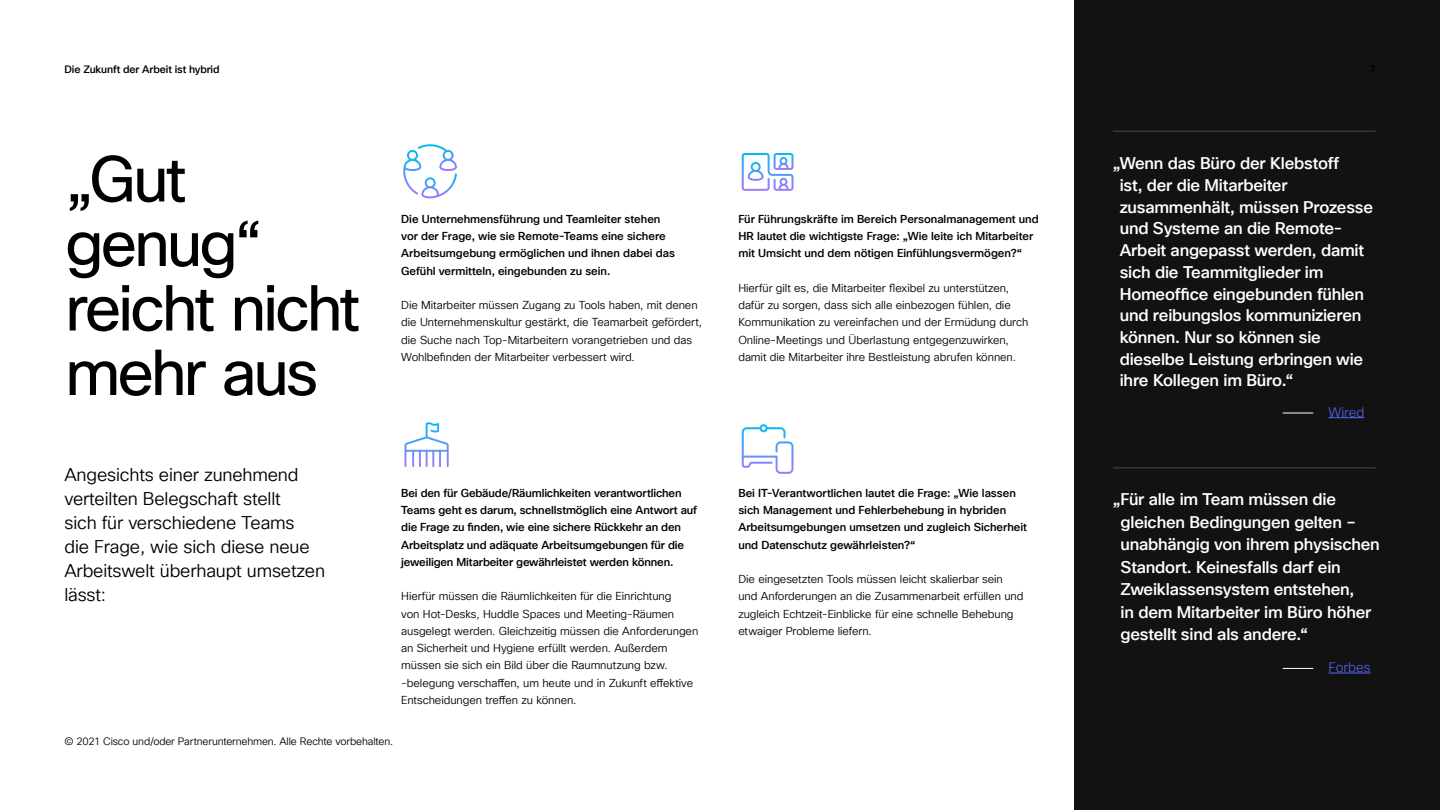
<style>
.page{position:relative;width:1440px;height:810px;background:#fff}
.page>*{position:absolute;margin:0;border:0;box-sizing:border-box;transform-origin:0 0}
.t1{font:63px/64.5px "Cisco Sans TT";letter-spacing:-.045em;color:#000}
.t2{font:18px/24px "Cisco Sans TT Light";letter-spacing:-.01em;color:#000}
.t3{font:500 16.5px/21.8px "Cisco Sans TT";letter-spacing:-.015em;color:#fff}
.t4{font:13.5px "Cisco Sans TT Light";letter-spacing:-.005em;color:#4f5cd6}
.t5{font:11.25px/17.2px "Cisco Sans TT Light";letter-spacing:-.005em;color:#000}
.t6{font:500 11.25px/17.2px "Cisco Sans TT";letter-spacing:-.005em;color:#000}
.t7{font:10.5px "Cisco Sans TT Light";letter-spacing:-.015em;color:#000}
.t8{font:500 10.5px "Cisco Sans TT";letter-spacing:-.01em;color:#000}
</style>
<div class="page">
<svg style="left:403px;top:144px;width:54px;height:54px"></svg>
<svg style="left:405px;top:422px;width:44px;height:45px"></svg>
<svg style="left:742px;top:153px;width:51px;height:38px"></svg>
<svg style="left:742px;top:424px;width:51px;height:50px"></svg>
<div style="left:1074px;top:0;width:366px;height:810px;background:#121212"></div>
<hr style="left:1329px;top:672px;width:42px;height:2px;background:#4f5cd6">
<hr style="left:1283px;top:668px;width:30px;height:1px;background:#fff">
<hr style="left:1113px;top:130px;width:263px;height:2px;background:#363636">
<hr style="left:1113px;top:467px;width:263px;height:2px;background:#363636">
<hr style="left:1329px;top:417px;width:36px;height:1px;background:#4f5cd6">
<hr style="left:1283px;top:413px;width:30px;height:1px;background:#fff">
<p class="t8" style="left:64px;top:62px;width:157px">Die Zukunft der Arbeit ist hybrid</p>
<h1 class="t1" style="left:65px;top:149px;width:296px">„Gut genug“ reicht nicht mehr aus</h1>
<p class="t6" style="left:401px;top:211px;width:275px">Die Unternehmensführung und Teamleiter stehen vor der Frage, wie sie Remote-Teams eine sichere Arbeitsumgebung ermöglichen und ihnen dabei das Gefühl vermitteln, eingebunden zu sein.</p>
<p class="t5" style="left:401px;top:297px;width:302px">Die Mitarbeiter müssen Zugang zu Tools haben, mit denen die Unternehmenskultur gestärkt, die Teamarbeit gefördert, die Suche nach Top-Mitarbeitern vorangetrieben und das Wohlbefinden der Mitarbeiter verbessert wird.</p>
<h2 class="t2" style="left:64px;top:464px;width:262px">Angesichts einer zunehmend verteilten Belegschaft stellt<br>sich für verschiedene Teams<br>die Frage, wie sich diese neue<br>Arbeitswelt überhaupt umsetzen lässt:</h2>
<p class="t6" style="left:401px;top:485px;width:297px">Bei den für Gebäude/Räumlichkeiten verantwortlichen Teams geht es darum, schnellstmöglich eine Antwort auf die Frage zu finden, wie eine sichere Rückkehr an den Arbeitsplatz und adäquate Arbeitsumgebungen für die jeweiligen Mitarbeiter gewährleistet werden können.</p>
<p class="t5" style="left:401px;top:588px;width:299px">Hierfür müssen die Räumlichkeiten für die Einrichtung<br>von Hot-Desks, Huddle Spaces und Meeting-Räumen ausgelegt werden. Gleichzeitig müssen die Anforderungen an Sicherheit und Hygiene erfüllt werden. Außerdem müssen sie sich ein Bild über die Raumnutzung bzw. -belegung verschaffen, um heute und in Zukunft effektive Entscheidungen treffen zu können.</p>
<p class="t7" style="left:64px;top:734px;width:330px">© 2021 Cisco und/oder Partnerunternehmen. Alle Rechte vorbehalten.</p>
<p class="t6" style="left:738px;top:211px;width:302px">Für Führungskräfte im Bereich Personalmanagement und<br>HR lautet die wichtigste Frage: „Wie leite ich Mitarbeiter mit Umsicht und dem nötigen Einfühlungsvermögen?“</p>
<p class="t5" style="left:738px;top:280px;width:292px">Hierfür gilt es, die Mitarbeiter flexibel zu unterstützen, dafür zu sorgen, dass sich alle einbezogen fühlen, die Kommunikation zu vereinfachen und der Ermüdung durch Online-Meetings und Überlastung entgegenzuwirken, damit die Mitarbeiter ihre Bestleistung abrufen können.</p>
<p class="t6" style="left:738px;top:485px;width:290px">Bei IT-Verantwortlichen lautet die Frage: „Wie lassen sich Management und Fehlerbehebung in hybriden Arbeitsumgebungen umsetzen und zugleich Sicherheit und Datenschutz gewährleisten?“</p>
<p class="t5" style="left:738px;top:571px;width:287px">Die eingesetzten Tools müssen leicht skalierbar sein und Anforderungen an die Zusammenarbeit erfüllen und zugleich Echtzeit-Einblicke für eine schnelle Behebung etwaiger Probleme liefern.</p>
<p class="t3" style="left:1120px;top:153px;width:255px;text-indent:-7px">„Wenn das Büro der Klebstoff<br>ist, der die Mitarbeiter zusammenhält, müssen Prozesse und Systeme an die Remote-<br>Arbeit angepasst werden, damit sich die Teammitglieder im<br>Homeoffice eingebunden fühlen und reibungslos kommunizieren können. Nur so können sie dieselbe Leistung erbringen wie ihre Kollegen im Büro.“</p>
<p class="t4" style="left:1329px;top:403px;width:38px">Wired</p>
<h3 class="t3" style="left:1121px;top:489px;width:261px;line-height:22.5px;text-indent:-8px">„Für alle im Team müssen die gleichen Bedingungen gelten – unabhängig von ihrem physischen<br>Standort. Keinesfalls darf ein<br>Zweiklassensystem entstehen,<br>in dem Mitarbeiter im Büro höher gestellt sind als andere.“</h3>
<p class="t4" style="left:1329px;top:659px;width:44px">Forbes</p>
</div>
